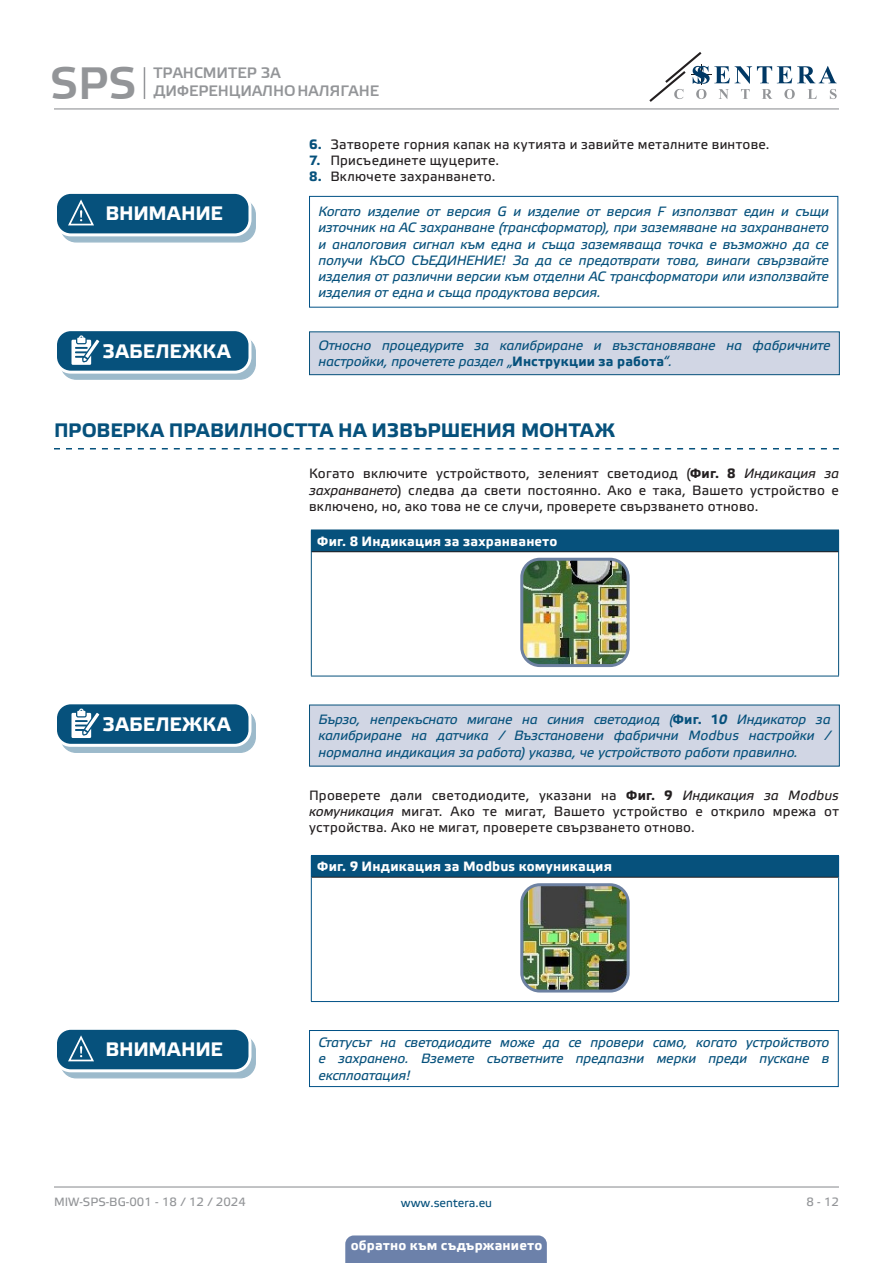
<style>
.page{position:relative;width:893px;height:1263px;background:#fff}
.page>*{position:absolute;margin:0;border:0;box-sizing:border-box;transform-origin:0 0}
.t1{font:45px "Etelka Medium Pro";color:#939598}
.t2{font:700 19.5px "Etelka Text Pro";letter-spacing:-.01em;color:#06517c}
.t3{font:700 19.5px "Etelka Text Pro";letter-spacing:.01em;color:#fff}
.t4{font:700 19.5px "Etelka Text Pro";letter-spacing:-.02em;color:#fff}
.t5{font:15px/18px "Etelka Medium Pro";color:#939598}
.attention{font:italic 13.5px/16.2px "Etelka Text Pro";letter-spacing:-.01em;color:#06517c;text-align:justify}
.body{font:13.5px/16.2px "Etelka Text Pro";letter-spacing:.015em;color:#231f20;text-align:justify}
.table_text{font:700 13.5px "Etelka Text Pro";letter-spacing:.015em;color:#fff}
.t6{font:12px "Etelka Text Pro";color:#939598}
.t7{font:12px "Etelka Text Pro";color:#06517c}
.s1{font-weight:700;color:#06517c}
.s2{font-weight:700;font-style:normal}
.s3{font-weight:700}
.s4{font-style:italic}
</style>
<div class="page">
<hr style="left:54px;top:108px;width:785px;height:1px;background:#939598">
<hr style="left:54px;top:1186px;width:785px;height:1px;background:#939598">
<svg style="left:649px;top:52px;width:188px;height:50px"></svg>
<div style="left:345px;top:1235px;width:202px;height:28px;background:#6c81aa"></div>
<svg style="left:61px;top:199px;width:194px;height:43px"></svg>
<div style="left:60px;top:199px;width:196px;height:44px;border:1px solid #06517c;border-radius:15px"></div>
<div style="left:56px;top:192px;width:194px;height:43px;background:#06517c;border-radius:15px"></div>
<div style="left:54px;top:191px;width:197px;height:45px;border:3px solid #fff;border-radius:15px"></div>
<svg style="left:67px;top:199px;width:38px;height:37px"></svg>
<div style="left:309px;top:196px;width:529px;height:112px;border:1px solid #015186"></div>
<div style="left:61px;top:337px;width:194px;height:42px;background:#9cbacb;border-radius:15px"></div>
<div style="left:60px;top:336px;width:196px;height:44px;border:1px solid #06517c;border-radius:15px"></div>
<div style="left:56px;top:330px;width:194px;height:42px;background:#06517c;border-radius:15px"></div>
<div style="left:54px;top:328px;width:197px;height:46px;border:3px solid #fff;border-radius:15px"></div>
<svg style="left:71px;top:335px;width:34px;height:38px"></svg>
<div style="left:309px;top:332px;width:530px;height:43px;background:#d1d6e4"></div>
<div style="left:309px;top:331px;width:531px;height:44px;border:1px solid #06517c"></div>
<svg style="left:54px;top:448px;width:785px;height:1px"></svg>
<div style="left:311px;top:530px;width:528px;height:22px;background:#06517c"></div>
<hr style="left:311px;top:552px;width:1px;height:124px;background:#06517c">
<hr style="left:838px;top:552px;width:1px;height:124px;background:#06517c">
<hr style="left:311px;top:676px;width:528px;height:1px;background:#06517c">
<hr style="left:312px;top:551px;width:526px;height:1px;background:#231f20">
<img style="left:524px;top:562px;width:102px;height:101px">
<div style="left:520px;top:558px;width:110px;height:109px;border:3px solid #6d81a2;border-radius:18px"></div>
<div style="left:61px;top:710px;width:194px;height:42px;background:#9cbacb;border-radius:15px"></div>
<div style="left:60px;top:709px;width:196px;height:44px;border:1px solid #06517c;border-radius:15px"></div>
<div style="left:56px;top:703px;width:194px;height:42px;background:#06517c;border-radius:15px"></div>
<div style="left:54px;top:701px;width:197px;height:46px;border:3px solid #fff;border-radius:15px"></div>
<svg style="left:71px;top:708px;width:34px;height:38px"></svg>
<div style="left:309px;top:705px;width:530px;height:61px;background:#d1d6e4"></div>
<div style="left:311px;top:855px;width:528px;height:22px;background:#06517c"></div>
<hr style="left:311px;top:855px;width:528px;height:1px;background:#015186">
<hr style="left:311px;top:877px;width:1px;height:124px;background:#015186">
<hr style="left:838px;top:877px;width:1px;height:124px;background:#015186">
<hr style="left:311px;top:1001px;width:528px;height:1px;background:#015186">
<hr style="left:312px;top:877px;width:526px;height:1px;background:#231f20">
<img style="left:524px;top:887px;width:102px;height:104px">
<div style="left:520px;top:883px;width:110px;height:109px;border:3px solid #6d81a2;border-radius:18px"></div>
<svg style="left:61px;top:1035px;width:194px;height:43px"></svg>
<div style="left:60px;top:1035px;width:196px;height:43px;border:1px solid #06517c;border-radius:15px"></div>
<div style="left:56px;top:1028px;width:194px;height:43px;background:#06517c;border-radius:15px"></div>
<div style="left:54px;top:1027px;width:197px;height:45px;border:3px solid #fff;border-radius:15px"></div>
<svg style="left:67px;top:1035px;width:38px;height:36px"></svg>
<div style="left:309px;top:1030px;width:530px;height:57px;border:1px solid #015186"></div>
<hr style="left:144px;top:67px;width:1px;height:32px;background:#939598">
<h1 class="t1" style="left:50px;top:59px;width:88px">SPS</h1>
<p class="t5" style="left:153px;top:65px;width:227px">ТРАНСМИТЕР ЗА<br>ДИФЕРЕНЦИАЛНО НАЛЯГАНЕ</p>
<p class="body" style="left:309px;top:137px;width:462px"><span class="s1">6.</span> Затворете горния капак на кутията и завийте металните винтове.</p>
<p class="body" style="left:309px;top:153px;width:191px"><span class="s1">7.</span> Присъединете щуцерите.</p>
<p class="body" style="left:309px;top:169px;width:188px"><span class="s1">8.</span> Включете захранването.</p>
<p class="t4" style="left:105px;top:202px;width:119px">ВНИМАНИЕ</p>
<p class="attention" style="left:318px;top:204px;width:512px">Когато изделие от версия G и изделие от версия F използват един и същи източник на АС захранване (трансформатор), при заземяване на захранването и аналоговия сигнал към една и съща заземяваща точка е възможно да се получи КЪСО СЪЕДИНЕНИЕ! За да се предотврати това, винаги свързвайте изделия от различни версии към отделни АС трансформатори или използвайте изделия от една и съща продуктова версия.</p>
<p class="t3" style="left:103px;top:340px;width:129px">ЗАБЕЛЕЖКА</p>
<p class="attention" style="left:318px;top:338px;width:514px">Относно процедурите за калибриране и възстановяване на фабричните настройки, прочетете раздел „<span class="s2">Инструкции за работа</span>“.</p>
<p class="t2" style="left:54px;top:419px;width:562px">ПРОВЕРКА ПРАВИЛНОСТТА НА ИЗВЪРШЕНИЯ МОНТАЖ</p>
<p class="body" style="left:309px;top:466px;width:531px">Когато включите устройството, зеленият светодиод (<span class="s3">Фиг. 8</span> <span class="s4">Индикация за захранването</span>) следва да свети постоянно. Ако е така, Вашето устройство е включено, но, ако това не се случи, проверете свързването отново.</p>
<p class="table_text" style="left:317px;top:534px;width:242px">Фиг. 8 Индикация за захранването</p>
<p class="t3" style="left:103px;top:713px;width:129px">ЗАБЕЛЕЖКА</p>
<p class="attention" style="left:318px;top:712px;width:514px">Бързо, непрекъснато мигане на синия светодиод (<span class="s2">Фиг. 1</span><span class="s3">0</span> Индикатор за калибриране на датчика / Възстановени фабрични Modbus настройки / нормална индикация за работа) указва, че устройството работи правилно.</p>
<p class="body" style="left:309px;top:788px;width:531px">Проверете дали светодиодите, указани на <span class="s3">Фиг. 9</span> <span class="s4">Индикация за Modbus комуникация</span> мигат. Ако те мигат, Вашето устройство е открило мрежа от устройства. Ако не мигат, проверете свързването отново.</p>
<p class="table_text" style="left:317px;top:859px;width:296px">Фиг. 9 Индикация за Modbus комуникация</p>
<p class="t4" style="left:105px;top:1038px;width:119px">ВНИМАНИЕ</p>
<p class="attention" style="left:318px;top:1035px;width:512px">Статусът на светодиодите може да се провери само, когато устройството е захранено. Вземете съответните предпазни мерки преди пускане в експлоатация!</p>
<p class="t6" style="left:54px;top:1195px;width:193px">MIW-SPS-BG-001 - 18 / 12 / 2024</p>
<p class="t7" style="left:401px;top:1196px;width:93px">www.sentera.eu</p>
<p class="t6" style="left:806px;top:1195px;width:34px">8 - 12</p>
<p class="table_text" style="left:351px;top:1238px;width:193px">обратно към съдържанието</p>
</div>
